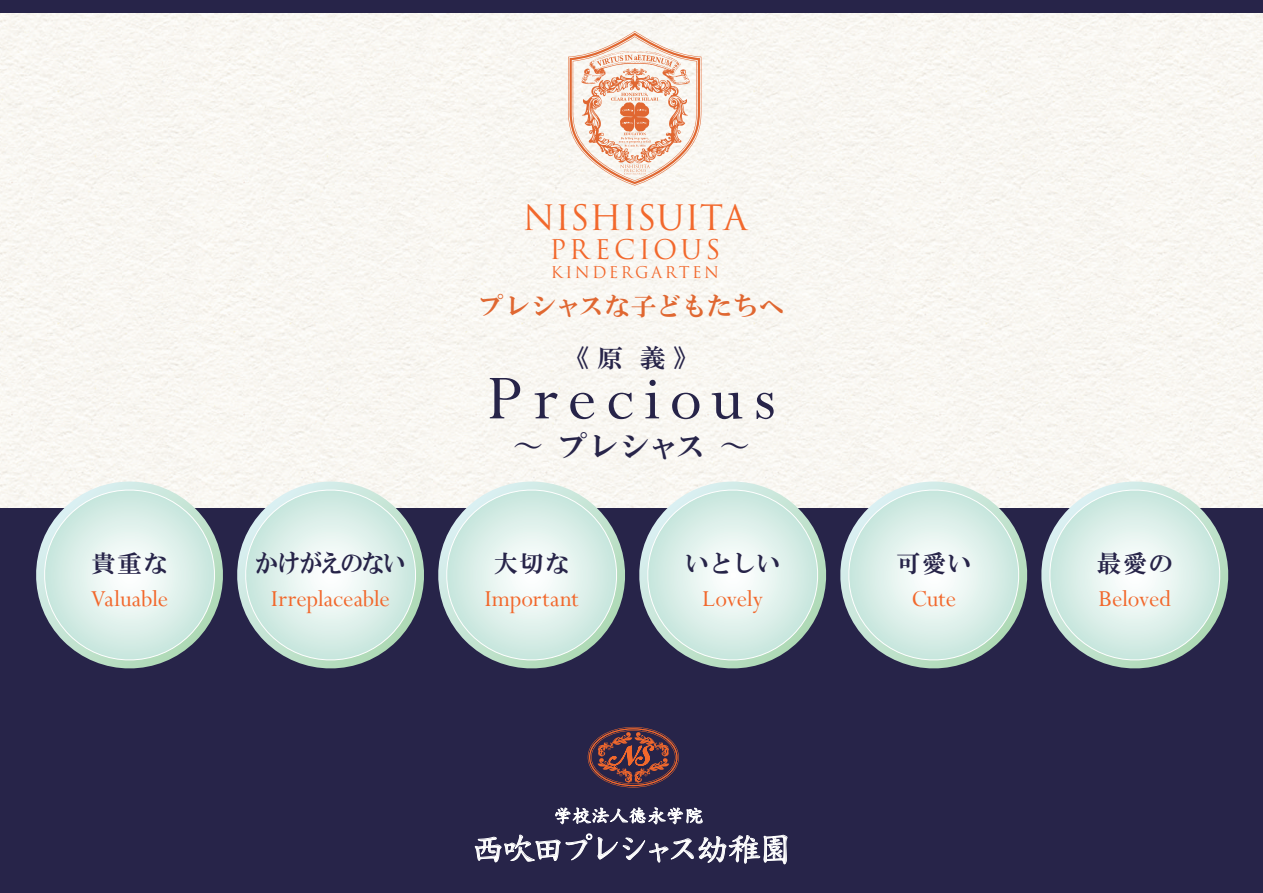
<style>
.page{position:relative;width:1263px;height:893px;background:#fff}
.page>*{position:absolute;margin:0;border:0;box-sizing:border-box;transform-origin:0 0}
.t1{font:70.5px "Perpetua";letter-spacing:.14em;color:#272449}
.t2{font:34.05px "Trajan Pro 3";color:#f2682c}
.t3{font:33.6px "DF Kai Sho Md MP RKSJ H";letter-spacing:-.13em;color:#fff}
.t4{font:30px "HGS Mincho E";letter-spacing:-.005em;color:#272449}
.t5{font:26.4px "Trajan Pro 3";letter-spacing:.125em;color:#f2682c}
.t6{font:25.5px "Perpetua";letter-spacing:-.01em;color:#f2682c}
.t7{font:25.5px "HGS Mincho E";letter-spacing:.015em;color:#e06731}
.t8{font:25.5px "Perpetua";letter-spacing:.01em;color:#f2682c}
.t9{font:25.5px "HGS Mincho E";color:#272449}
.t10{font:25.2px "HGS Mincho E";letter-spacing:-.07em;color:#272449;scale:.9 1}
.t11{font:24.15px "HGS Mincho E";letter-spacing:.065em;color:#272449}
.t12{font:18.75px "DF Kai Sho Md MP RKSJ H";color:#fff}
.t13{font:15.75px "Trajan Pro 3";letter-spacing:.15em;color:#f2682c}
.s1{font-family:"Ryo Disp Plus N";font-weight:500}
</style>
<div class="page">
<div style="left:0;top:12px;width:1263px;height:497px;background:#f9f7f2"></div>
<div style="left:0;top:0;width:1263px;height:12px;background:#272449"></div>
<div style="left:0;top:509px;width:1263px;height:384px;background:#272449"></div>
<svg style="left:588px;top:727px;width:91px;height:60px"></svg>
<svg style="left:475px;top:807px;width:312px;height:58px"></svg>
<svg style="left:568px;top:31px;width:133px;height:155px"></svg>
<svg style="left:27px;top:482px;width:1210px;height:187px"></svg>
<h2 class="t2" style="left:523px;top:194px;width:226px">NISHISUITA</h2>
<p class="t5" style="left:550px;top:231px;width:172px">PRECIOUS</p>
<p class="t13" style="left:551px;top:262px;width:170px">KINDERGARTEN</p>
<p class="t7" style="left:478px;top:293px;width:308px">プレシャスな子どもたちへ</p>
<p class="t9" style="left:563px;top:345px;width:137px">《 原 義 》</p>
<h1 class="t1" style="left:487px;top:354px;width:290px">Precious</h1>
<p class="t4" style="left:513px;top:431px;width:238px"><span class="s1">～</span> プレシャス <span class="s1">～</span></p>
<p class="t11" style="left:91px;top:551px;width:78px">貴重な</p>
<p class="t10" style="left:256px;top:550px;width:168px">かけがえのない</p>
<p class="t11" style="left:494px;top:551px;width:77px">大切な</p>
<p class="t11" style="left:685px;top:551px;width:97px">いとしい</p>
<p class="t6" style="left:91px;top:582px;width:79px">Valuable</p>
<p class="t6" style="left:271px;top:582px;width:120px">Irreplaceable</p>
<p class="t8" style="left:485px;top:582px;width:95px">Important</p>
<p class="t6" style="left:702px;top:582px;width:62px">Lovely</p>
<p class="t12" style="left:553px;top:806px;width:151px">学校法人徳永学院</p>
<h3 class="t3" style="left:471px;top:832px;width:323px">西吹田プレシャス幼稚園</h3>
<p class="t11" style="left:896px;top:551px;width:77px">可愛い</p>
<p class="t11" style="left:1097px;top:551px;width:78px">最愛の</p>
<p class="t6" style="left:911px;top:582px;width:46px">Cute</p>
<p class="t6" style="left:1098px;top:582px;width:74px">Beloved</p>
</div>
